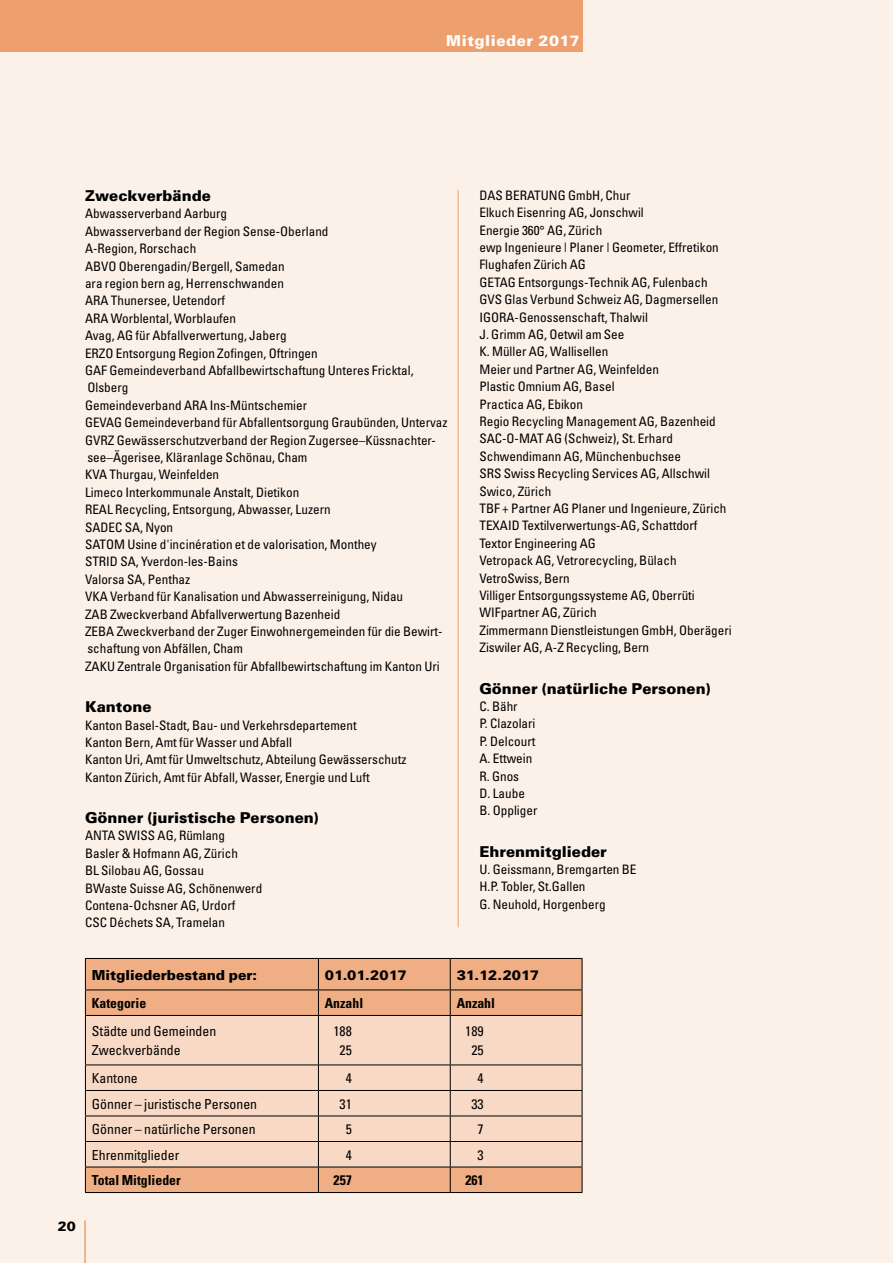
<style>
.page{position:relative;width:893px;height:1263px;background:#fcf1e9}
.page>*{position:absolute;margin:0;border:0;box-sizing:border-box;transform-origin:0 0}
.t1{font:900 15px "Univers";color:#000}
.t2{font:900 15px "Univers";letter-spacing:.04em;color:#fff}
.t3{font:condensed 13.8px/18.8px "Univers";color:#000;text-align:center}
.t4{font:700 condensed 13.8px "Univers";color:#000}
.t5{font:900 13.8px "Univers";color:#000}
.t6{font:900 13.5px "Univers";color:#000}
.t7{font:condensed 13.05px/17.4px "Univers";color:#000}
</style>
<div class="page">
<hr style="left:84px;top:1220px;width:2px;height:43px;background:#ed9f6e">
<div style="left:0;top:0;width:583px;height:51px;background:#ed9f6e"></div>
<hr style="left:458px;top:190px;width:1px;height:737px;background:#ed9f6e">
<div style="left:86px;top:959px;width:496px;height:233px;background:#f0ae84"></div>
<div style="left:86px;top:1016px;width:496px;height:150px;background:#f8d9c5"></div>
<hr style="left:85px;top:958px;width:233px;height:1px;background:#000">
<hr style="left:85px;top:959px;width:1px;height:30px;background:#000">
<hr style="left:318px;top:958px;width:132px;height:1px;background:#000">
<hr style="left:318px;top:959px;width:1px;height:30px;background:#000">
<hr style="left:450px;top:958px;width:132px;height:1px;background:#000">
<hr style="left:450px;top:959px;width:1px;height:30px;background:#000">
<hr style="left:582px;top:959px;width:1px;height:30px;background:#000">
<hr style="left:85px;top:1192px;width:233px;height:1px;background:#000">
<hr style="left:318px;top:1192px;width:132px;height:1px;background:#000">
<hr style="left:450px;top:1192px;width:132px;height:1px;background:#000">
<hr style="left:85px;top:989px;width:233px;height:1px;background:#000">
<svg style="left:85px;top:990px;width:1px;height:25px"></svg>
<hr style="left:318px;top:989px;width:132px;height:1px;background:#000">
<svg style="left:318px;top:990px;width:1px;height:25px"></svg>
<hr style="left:450px;top:989px;width:132px;height:1px;background:#000">
<svg style="left:450px;top:990px;width:1px;height:25px"></svg>
<svg style="left:582px;top:990px;width:1px;height:25px"></svg>
<hr style="left:85px;top:1015px;width:233px;height:1px;background:#000">
<hr style="left:85px;top:1016px;width:1px;height:48px;background:#000">
<hr style="left:318px;top:1015px;width:132px;height:1px;background:#000">
<hr style="left:318px;top:1016px;width:1px;height:48px;background:#000">
<hr style="left:450px;top:1015px;width:132px;height:1px;background:#000">
<hr style="left:450px;top:1016px;width:1px;height:48px;background:#000">
<hr style="left:582px;top:1016px;width:1px;height:48px;background:#000">
<hr style="left:85px;top:1064px;width:233px;height:1px;background:#000">
<hr style="left:318px;top:1064px;width:132px;height:1px;background:#000">
<hr style="left:450px;top:1064px;width:132px;height:1px;background:#000">
<hr style="left:85px;top:1090px;width:233px;height:1px;background:#000">
<hr style="left:318px;top:1090px;width:132px;height:1px;background:#000">
<hr style="left:450px;top:1090px;width:132px;height:1px;background:#000">
<hr style="left:85px;top:1115px;width:233px;height:1px;background:#000">
<hr style="left:318px;top:1115px;width:132px;height:1px;background:#000">
<hr style="left:450px;top:1115px;width:132px;height:1px;background:#000">
<hr style="left:85px;top:1141px;width:233px;height:1px;background:#000">
<svg style="left:85px;top:1065px;width:1px;height:127px"></svg>
<hr style="left:318px;top:1141px;width:132px;height:1px;background:#000">
<svg style="left:318px;top:1065px;width:1px;height:127px"></svg>
<hr style="left:450px;top:1141px;width:132px;height:1px;background:#000">
<svg style="left:450px;top:1065px;width:1px;height:127px"></svg>
<svg style="left:582px;top:1065px;width:1px;height:127px"></svg>
<hr style="left:85px;top:1166px;width:233px;height:1px;background:#000">
<hr style="left:318px;top:1166px;width:132px;height:1px;background:#000">
<hr style="left:450px;top:1166px;width:132px;height:1px;background:#000">
<p class="t2" style="left:446px;top:31px;width:135px">Mitglieder 2017</p>
<p class="t1" style="left:85px;top:186px;width:127px">Zweckverbände</p>
<p class="t7" style="left:85px;top:205px;width:364px">Abwasserverband Aarburg<br>Abwasserverband der Region Sense-Oberland<br>A-Region, Rorschach<br>ABVO Oberengadin/Bergell, Samedan<br>ara region bern ag, Herrenschwanden<br>ARA Thunersee, Uetendorf<br>ARA Worblental, Worblaufen<br>Avag, AG für Abfallverwertung, Jaberg<br>ERZO Entsorgung Region Zofingen, Oftringen<br>GAF Gemeindeverband Abfallbewirtschaftung Unteres Fricktal, Olsberg<br>Gemeindeverband ARA Ins-Müntschemier<br>GEVAG Gemeindeverband für Abfallentsorgung Graubünden, Untervaz GVRZ Gewässerschutzverband der Region Zugersee–Küssnachter&shy;see–Ägerisee, Kläranlage Schönau, Cham<br>KVA Thurgau, Weinfelden<br>Limeco Interkommunale Anstalt, Dietikon<br>REAL Recycling, Entsorgung, Abwasser, Luzern<br>SADEC SA, Nyon<br>SATOM Usine d'incinération et de valorisation, Monthey<br>STRID SA, Yverdon-les-Bains<br>Valorsa SA, Penthaz<br>VKA Verband für Kanalisation und Abwasserreinigung, Nidau<br>ZAB Zweckverband Abfallverwertung Bazenheid<br>ZEBA Zweckverband der Zuger Einwohnergemeinden für die Bewirt&shy;schaftung von Abfällen, Cham<br>ZAKU Zentrale Organisation für Abfallbewirtschaftung im Kanton Uri</p>
<p class="t1" style="left:85px;top:697px;width:68px">Kantone</p>
<p class="t7" style="left:85px;top:716px;width:323px">Kanton Basel-Stadt, Bau- und Verkehrsdepartement<br>Kanton Bern, Amt für Wasser und Abfall<br>Kanton Uri, Amt für Umweltschutz, Abteilung Gewässerschutz Kanton Zürich, Amt für Abfall, Wasser, Energie und Luft</p>
<p class="t1" style="left:85px;top:808px;width:235px">Gönner (juristische Personen)</p>
<p class="t7" style="left:85px;top:827px;width:179px">ANTA SWISS AG, Rümlang<br>Basler &amp; Hofmann AG, Zürich<br>BL Silobau AG, Gossau<br>BWaste Suisse AG, Schönenwerd<br>Contena-Ochsner AG, Urdorf<br>CSC Déchets SA, Tramelan</p>
<p class="t7" style="left:479px;top:186px;width:254px">DAS BERATUNG GmbH, Chur<br>Elkuch Eisenring AG, Jonschwil<br>Energie 360° AG, Zürich<br>ewp Ingenieure | Planer | Geometer, Effretikon<br>Flughafen Zürich AG<br>GETAG Entsorgungs-Technik AG, Fulenbach<br>GVS Glas Verbund Schweiz AG, Dagmersellen<br>IGORA-Genossenschaft, Thalwil<br>J. Grimm AG, Oetwil am See<br>K. Müller AG, Wallisellen<br>Meier und Partner AG, Weinfelden<br>Plastic Omnium AG, Basel<br>Practica AG, Ebikon<br>Regio Recycling Management AG, Bazenheid<br>SAC-O-MAT AG (Schweiz), St. Erhard<br>Schwendimann AG, Münchenbuchsee<br>SRS Swiss Recycling Services AG, Allschwil<br>Swico, Zürich<br>TBF + Partner AG Planer und Ingenieure, Zürich<br>TEXAID Textilverwertungs-AG, Schattdorf<br>Textor Engineering AG<br>Vetropack AG, Vetrorecycling, Bülach<br>VetroSwiss, Bern<br>Villiger Entsorgungssysteme AG, Oberrüti<br>WIFpartner AG, Zürich<br>Zimmermann Dienstleistungen GmbH, Oberägeri<br>Ziswiler AG, A-Z Recycling, Bern</p>
<p class="t1" style="left:479px;top:679px;width:233px">Gönner (natürliche Personen)</p>
<p class="t7" style="left:479px;top:697px;width:59px">C. Bähr<br>P. Clazolari<br>P. Delcourt<br>A. Ettwein<br>R. Gnos<br>D. Laube<br>B. Oppliger</p>
<p class="t1" style="left:479px;top:842px;width:129px">Ehrenmitglieder</p>
<p class="t7" style="left:479px;top:860px;width:159px">U. Geissmann, Bremgarten BE<br>H.P. Tobler, St.Gallen<br>G. Neuhold, Horgenberg</p>
<p class="t6" style="left:58px;top:1218px;width:20px">20</p>
<p class="t5" style="left:92px;top:966px;width:167px">Mitgliederbestand per:</p>
<p class="t5" style="left:325px;top:966px;width:83px">01.01.2017</p>
<p class="t5" style="left:457px;top:966px;width:84px">31.12.2017</p>
<p class="t4" style="left:92px;top:995px;width:56px">Kategorie</p>
<p class="t4" style="left:325px;top:995px;width:40px">Anzahl</p>
<p class="t4" style="left:457px;top:995px;width:40px">Anzahl</p>
<p class="t3" style="left:92px;top:1022px;width:126px;text-align:left">Städte und Gemeinden<br>Zweckverbände</p>
<p class="t3" style="left:333px;top:1022px;width:20px">188<br>25</p>
<p class="t3" style="left:465px;top:1022px;width:20px">189<br>25</p>
<p class="t3" style="left:92px;top:1069px;width:48px">Kantone</p>
<p class="t3" style="left:346px;top:1069px;width:8px">4</p>
<p class="t3" style="left:478px;top:1069px;width:8px">4</p>
<p class="t3" style="left:92px;top:1094px;width:167px">Gönner – juristische Personen</p>
<p class="t3" style="left:340px;top:1094px;width:14px">31</p>
<p class="t3" style="left:471px;top:1094px;width:14px">33</p>
<p class="t3" style="left:92px;top:1120px;width:165px">Gönner – natürliche Personen</p>
<p class="t3" style="left:346px;top:1120px;width:8px">5</p>
<p class="t3" style="left:478px;top:1120px;width:8px">7</p>
<p class="t3" style="left:92px;top:1145px;width:89px">Ehrenmitglieder</p>
<p class="t3" style="left:346px;top:1145px;width:8px">4</p>
<p class="t3" style="left:478px;top:1145px;width:8px">3</p>
<p class="t4" style="left:92px;top:1172px;width:90px">Total Mitglieder</p>
<p class="t4" style="left:334px;top:1172px;width:20px">257</p>
<p class="t4" style="left:465px;top:1172px;width:20px">261</p>
</div>
